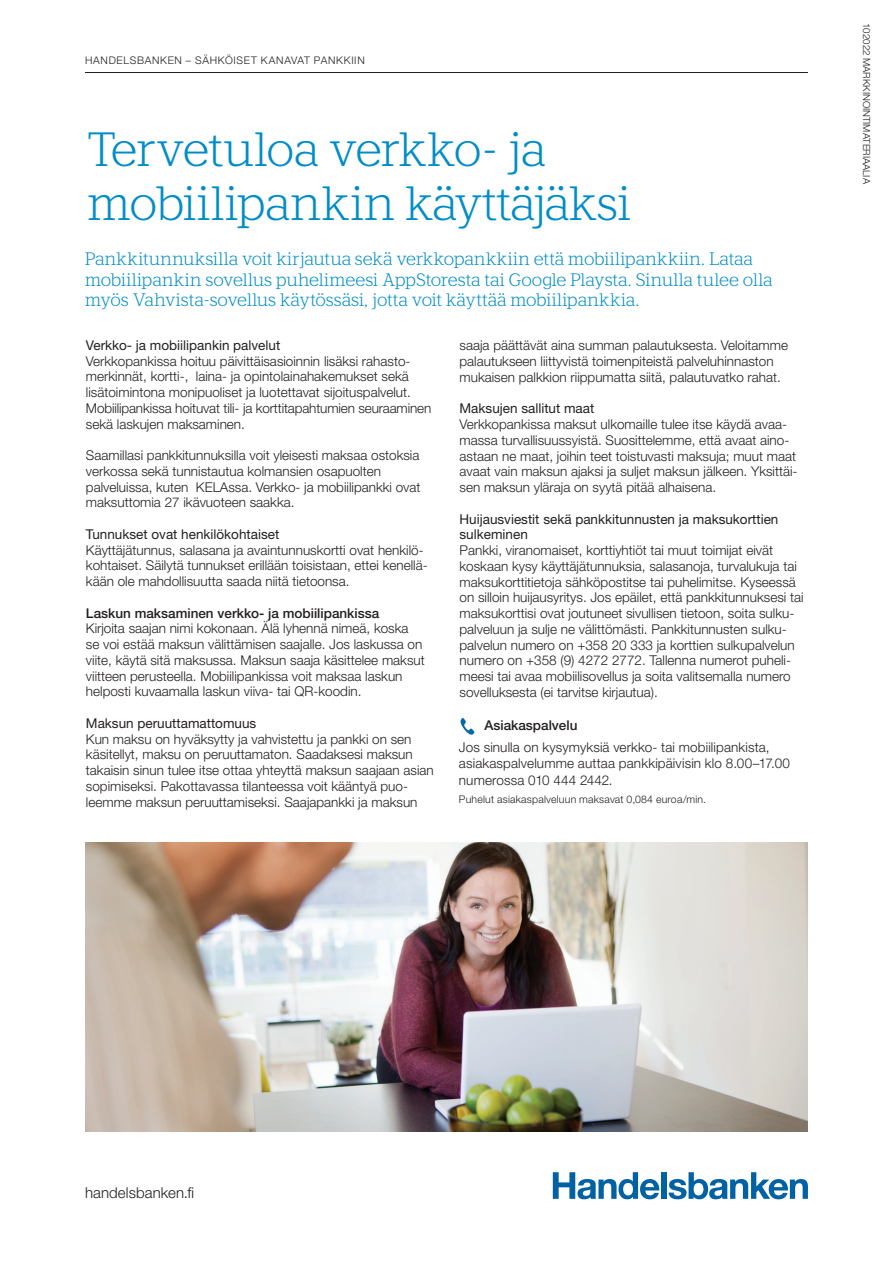
<style>
.page{position:relative;width:893px;height:1263px;background:#fff}
.page>*{position:absolute;margin:0;border:0;box-sizing:border-box;transform-origin:0 0}
.rubrik{font:300 48px "Handelsbanken Slabserif";letter-spacing:-.02em;color:#008dc7}
.ingress{font:300 18px/20.2px "Handelsbanken Slabserif";letter-spacing:-.005em;color:#008dc7}
.t1{font:300 15px "Helvetica Neue LT Pro";letter-spacing:.005em;color:#231f20}
.brödtext{font:300 13.5px/15.8px "Helvetica Neue LT Pro";color:#231f20}
.brödtext-2{font:13.5px/15.8px "Helvetica Neue LT Pro";color:#231f20}
.brödtext-3{font:500 13.5px "Helvetica Neue LT Pro";color:#231f20}
.underrubrik_1{font:13.5px "Helvetica Neue LT Pro";color:#231f20}
.vinjett{font:300 10.5px "Helvetica Neue LT Pro";letter-spacing:.02em;color:#231f20}
.vinjett-2{font:300 10.5px "Helvetica Neue LT Pro";letter-spacing:.07em;color:#231f20}
.datum{font:300 9.75px "Helvetica Neue LT Pro";color:#231f20}
</style>
<div class="page">
<hr style="left:85px;top:72px;width:723px;height:1px;background:#231f20">
<div style="left:661px;top:1172px;width:6px;height:27px;background:#0062a3"></div>
<svg style="left:553px;top:1172px;width:106px;height:27px"></svg>
<svg style="left:669px;top:1172px;width:139px;height:27px"></svg>
<img style="left:460px;top:717px;width:15px;height:18px">
<img style="left:85px;top:842px;width:723px;height:290px">
<p class="vinjett-2" style="left:85px;top:54px;width:281px">HANDELSBANKEN – SÄHKÖISET KANAVAT PANKKIIN</p>
<p class="rubrik" style="left:88px;top:121px;width:460px">Tervetuloa verkko- ja</p>
<p class="rubrik" style="left:88px;top:175px;width:545px">mobiilipankin käyttäjäksi</p>
<p class="ingress" style="left:85px;top:249px;width:689px">Pankkitunnuksilla voit kirjautua sekä verkkopankkiin että mobiilipankkiin. Lataa mobiilipankin sovellus puhelimeesi AppStoresta tai Google Playsta. Sinulla tulee olla myös Vahvista-sovellus käytössäsi, jotta voit käyttää mobiilipankkia.</p>
<p class="brödtext-2" style="left:86px;top:337px;width:196px">Verkko- ja mobiilipankin palvelut</p>
<p class="brödtext" style="left:86px;top:353px;width:326px">Verkkopankissa hoituu päivittäisasioinnin lisäksi rahasto&shy;merkinnät, kortti-, laina- ja opintolainahakemukset sekä lisätoimintona monipuoliset ja luotettavat sijoituspalvelut.</p>
<p class="brödtext" style="left:86px;top:400px;width:347px">Mobiilipankissa hoituvat tili- ja korttitapahtumien seuraaminen sekä laskujen maksaminen.</p>
<p class="brödtext" style="left:86px;top:447px;width:336px">Saamillasi pankkitunnuksilla voit yleisesti maksaa ostoksia verkossa sekä tunnistautua kolmansien osapuolten palveluissa, kuten KELAssa. Verkko- ja mobiilipankki ovat maksuttomia 27 ikävuoteen saakka.</p>
<p class="underrubrik_1" style="left:86px;top:526px;width:195px">Tunnukset ovat henkilökohtaiset</p>
<p class="brödtext" style="left:86px;top:542px;width:343px">Käyttäjätunnus, salasana ja avaintunnuskortti ovat henkilö&shy;kohtaiset. Säilytä tunnukset erillään toisistaan, ettei kenellä&shy;kään ole mahdollisuutta saada niitä tietoonsa.</p>
<p class="brödtext-3" style="left:86px;top:605px;width:295px">Laskun maksaminen verkko- ja mobiilipankissa</p>
<p class="brödtext" style="left:86px;top:620px;width:340px">Kirjoita saajan nimi kokonaan. Älä lyhennä nimeä, koska se voi estää maksun välittämisen saajalle. Jos laskussa on viite, käytä sitä maksussa. Maksun saaja käsittelee maksut viitteen perusteella. Mobiilipankissa voit maksaa laskun helposti kuvaamalla laskun viiva- tai QR-koodin.</p>
<p class="brödtext-2" style="left:86px;top:715px;width:172px">Maksun peruuttamattomuus</p>
<p class="brödtext" style="left:86px;top:731px;width:349px">Kun maksu on hyväksytty ja vahvistettu ja pankki on sen käsitellyt, maksu on peruuttamaton. Saadaksesi maksun takaisin sinun tulee itse ottaa yhteyttä maksun saajaan asian sopimiseksi. Pakottavassa tilanteessa voit kääntyä puo&shy;leemme maksun peruuttamiseksi. Saajapankki ja maksun</p>
<p class="brödtext" style="left:460px;top:337px;width:330px">saaja päättävät aina summan palautuksesta. Veloitamme palautukseen liittyvistä toimenpiteistä palveluhinnaston mukaisen palkkion riippumatta siitä, palautuvatko rahat.</p>
<p class="brödtext-2" style="left:460px;top:400px;width:136px">Maksujen sallitut maat</p>
<p class="brödtext" style="left:460px;top:416px;width:340px">Verkkopankissa maksut ulkomaille tulee itse käydä avaa&shy;massa turvallisuussyistä. Suosittelemme, että avaat aino&shy;astaan ne maat, joihin teet toistuvasti maksuja; muut maat avaat vain maksun ajaksi ja suljet maksun jälkeen. Yksittäi&shy;sen maksun yläraja on syytä pitää alhaisena.</p>
<p class="brödtext-2" style="left:460px;top:510px;width:320px">Huijausviestit sekä pankkitunnusten ja maksukorttien sulkeminen</p>
<p class="brödtext" style="left:460px;top:542px;width:346px">Pankki, viranomaiset, korttiyhtiöt tai muut toimijat eivät koskaan kysy käyttäjätunnuksia, salasanoja, turvalukuja tai maksukorttitietoja sähköpostitse tai puhelimitse. Kyseessä on silloin huijausyritys. Jos epäilet, että pankkitunnuksesi tai maksukorttisi ovat joutuneet sivullisen tietoon, soita sulku&shy;palveluun ja sulje ne välittömästi. Pankkitunnusten sulku&shy;palvelun numero on +358 20 333 ja korttien sulkupalvelun numero on +358 (9) 4272 2772. Tallenna numerot puheli&shy;meesi tai avaa mobiilisovellus ja soita valitsemalla numero sovelluksesta (ei tarvitse kirjautua).</p>
<p class="brödtext-3" style="left:484px;top:717px;width:95px">Asiakaspalvelu</p>
<p class="brödtext" style="left:459px;top:739px;width:312px">Jos sinulla on kysymyksiä verkko- tai mobiilipankista,</p>
<p class="brödtext" style="left:459px;top:755px;width:333px;line-height:16.2px">asiakaspalvelumme auttaa pankkipäivisin klo 8.00–17.00 numerossa 010 444 2442.</p>
<p class="vinjett" style="left:459px;top:793px;width:249px">Puhelut asiakaspalveluun maksavat 0,084 euroa/min.</p>
<p class="datum" style="left:872px;top:23px;width:162px;rotate:90deg">102022 MARKKINOINTIMATERIAALIA</p>
<p class="t1" style="left:85px;top:1184px;width:111px">handelsbanken.fi</p>
</div>
